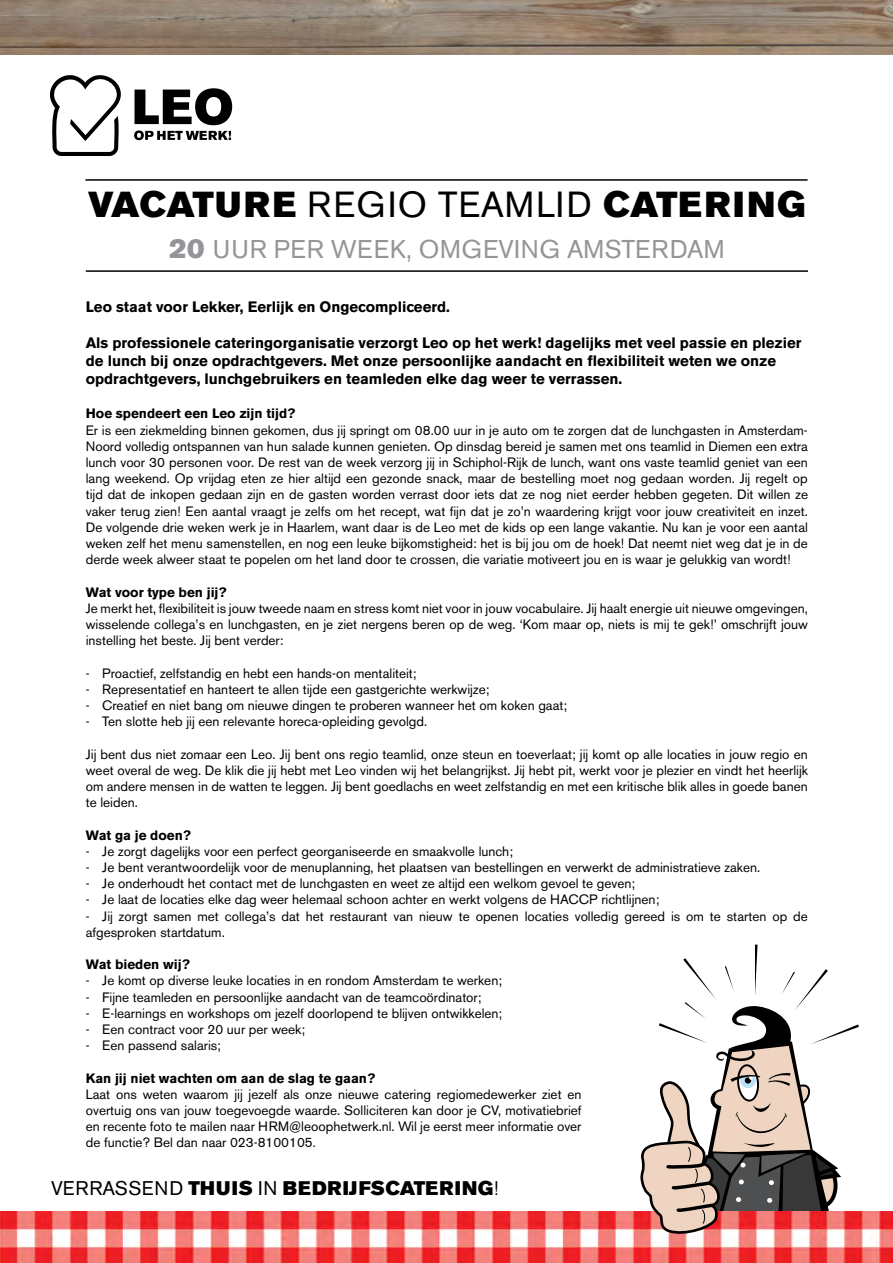
<style>
.page{position:relative;width:893px;height:1263px;background:#fff}
.page>*{position:absolute;margin:0;border:0;box-sizing:border-box;transform-origin:0 0}
.t1{font:36px "Akzidenz Grotesk BE Super";letter-spacing:.03em;color:#000}
.t2{font:25.5px "Akzidenz Grotesk BE";letter-spacing:.02em;color:#939598}
.t3{font:19.65px "Akzidenz Grotesk BE Super";letter-spacing:.03em;color:#000}
.t4{font:700 15px/18px "Akzidenz Grotesk BE";color:#000}
.t5{font:13.5px/16.2px "Akzidenz Grotesk BE";color:#000;text-align:justify}
.t6{font:700 13.5px "Akzidenz Grotesk BE";color:#000}
.s1{font-family:"Akzidenz Grotesk BE"}
.s2{font-family:"Akzidenz Grotesk BE Super";font-size:27px}
</style>
<div class="page">
<img style="left:0;top:0;width:893px;height:54px">
<svg style="left:50px;top:75px;width:71px;height:81px"></svg>
<svg style="left:134px;top:88px;width:98px;height:52px"></svg>
<img style="left:0;top:1211px;width:893px;height:52px">
<hr style="left:86px;top:270px;width:722px;height:2px;background:#000">
<hr style="left:85px;top:179px;width:722px;height:2px;background:#000">
<svg style="left:640px;top:945px;width:219px;height:289px"></svg>
<h1 class="t1" style="left:88px;top:184px;width:719px">VACATURE <span class="s1">REGIO TEAMLID</span> CATERING</h1>
<h2 class="t2" style="left:169px;top:234px;width:557px"><span class="s2">20</span> UUR PER WEEK, OMGEVING AMSTERDAM</h2>
<p class="t4" style="left:86px;top:298px;width:366px">Leo staat voor Lekker, Eerlijk en Ongecompliceerd.</p>
<p class="t4" style="left:86px;top:334px;width:717px">Als professionele cateringorganisatie verzorgt Leo op het werk! dagelijks met veel passie en plezier de lunch bij onze opdrachtgevers. Met onze persoonlijke aandacht en flexibiliteit weten we onze opdrachtgevers, lunchgebruikers en teamleden elke dag weer te verrassen.</p>
<p class="t6" style="left:86px;top:406px;width:211px">Hoe spendeert een Leo zijn tijd?</p>
<p class="t5" style="left:86px;top:422px;width:724px">Er is een ziekmelding binnen gekomen, dus jij springt om 08.00 uur in je auto om te zorgen dat de lunchgasten in Amsterdam-Noord volledig ontspannen van hun salade kunnen genieten. Op dinsdag bereid je samen met ons teamlid in Diemen een extra lunch voor 30 personen voor. De rest van de week verzorg jij in Schiphol-Rijk de lunch, want ons vaste teamlid geniet van een lang weekend. Op vrijdag eten ze hier altijd een gezonde snack, maar de bestelling moet nog gedaan worden. Jij regelt op tijd dat de inkopen gedaan zijn en de gasten worden verrast door iets dat ze nog niet eerder hebben gegeten. Dit willen ze vaker terug zien! Een aantal vraagt je zelfs om het recept, wat fijn dat je zo’n waardering krijgt voor jouw creativiteit en inzet.<br>De volgende drie weken werk je in Haarlem, want daar is de Leo met de kids op een lange vakantie. Nu kan je voor een aantal weken zelf het menu samenstellen, en nog een leuke bijkomstigheid: het is bij jou om de hoek! Dat neemt niet weg dat je in de derde week alweer staat te popelen om het land door te crossen, die variatie motiveert jou en is waar je gelukkig van wordt!</p>
<p class="t6" style="left:86px;top:584px;width:142px">Wat voor type ben jij?</p>
<p class="t5" style="left:86px;top:600px;width:724px">Je merkt het, flexibiliteit is jouw tweede naam en stress komt niet voor in jouw vocabulaire. Jij haalt energie uit nieuwe omgevingen, wisselende collega’s en lunchgasten, en je ziet nergens beren op de weg. ‘Kom maar op, niets is mij te gek!’ omschrijft jouw instelling het beste. Jij bent verder:</p>
<p class="t5" style="left:86px;top:665px;width:332px">- Proactief, zelfstandig en hebt een hands-on mentaliteit;</p>
<p class="t5" style="left:86px;top:681px;width:405px">- Representatief en hanteert te allen tijde een gastgerichte werkwijze;</p>
<p class="t5" style="left:86px;top:697px;width:483px">- Creatief en niet bang om nieuwe dingen te proberen wanneer het om koken gaat;</p>
<p class="t5" style="left:86px;top:713px;width:343px">- Ten slotte heb jij een relevante horeca-opleiding gevolgd.</p>
<p class="t5" style="left:86px;top:746px;width:724px">Jij bent dus niet zomaar een Leo. Jij bent ons regio teamlid, onze steun en toeverlaat; jij komt op alle locaties in jouw regio en weet overal de weg. De klik die jij hebt met Leo vinden wij het belangrijkst. Jij hebt pit, werkt voor je plezier en vindt het heerlijk om andere mensen in de watten te leggen. Jij bent goedlachs en weet zelfstandig en met een kritische blik alles in goede banen te leiden.</p>
<p class="t6" style="left:86px;top:827px;width:107px">Wat ga je doen?</p>
<p class="t5" style="left:86px;top:843px;width:429px">- Je zorgt dagelijks voor een perfect georganiseerde en smaakvolle lunch;</p>
<p class="t5" style="left:86px;top:859px;width:676px">- Je bent verantwoordelijk voor de menuplanning, het plaatsen van bestellingen en verwerkt de administratieve zaken.</p>
<p class="t5" style="left:86px;top:875px;width:551px">- Je onderhoudt het contact met de lunchgasten en weet ze altijd een welkom gevoel te geven;</p>
<p class="t5" style="left:86px;top:891px;width:575px">- Je laat de locaties elke dag weer helemaal schoon achter en werkt volgens de HACCP richtlijnen;</p>
<p class="t5" style="left:86px;top:908px;width:724px">- Jij zorgt samen met collega’s dat het restaurant van nieuw te openen locaties volledig gereed is om te starten op de afgesproken startdatum.</p>
<p class="t6" style="left:86px;top:957px;width:106px">Wat bieden wij?</p>
<p class="t5" style="left:86px;top:972px;width:418px">- Je komt op diverse leuke locaties in en rondom Amsterdam te werken;</p>
<p class="t5" style="left:86px;top:989px;width:397px">- Fijne teamleden en persoonlijke aandacht van de teamcoördinator;</p>
<p class="t5" style="left:86px;top:1005px;width:418px">- E-learnings en workshops om jezelf doorlopend te blijven ontwikkelen;</p>
<p class="t5" style="left:86px;top:1021px;width:221px">- Een contract voor 20 uur per week;</p>
<p class="t5" style="left:86px;top:1037px;width:137px">- Een passend salaris;</p>
<p class="t6" style="left:86px;top:1070px;width:291px">Kan jij niet wachten om aan de slag te gaan?</p>
<p class="t5" style="left:86px;top:1086px;width:497px">Laat ons weten waarom jij jezelf als onze nieuwe catering regiomedewerker ziet en overtuig ons van jouw toegevoegde waarde. Solliciteren kan door je CV, motivatiebrief en recente foto te mailen naar HRM@leoophetwerk.nl. Wil je eerst meer informatie over de functie? Bel dan naar 023-8100105.</p>
<h3 class="t3" style="left:51px;top:1177px;width:449px"><span class="s1">VERRASSEND</span> THUIS <span class="s1">IN</span> BEDRIJFSCATERING<span class="s1">!</span></h3>
</div>
